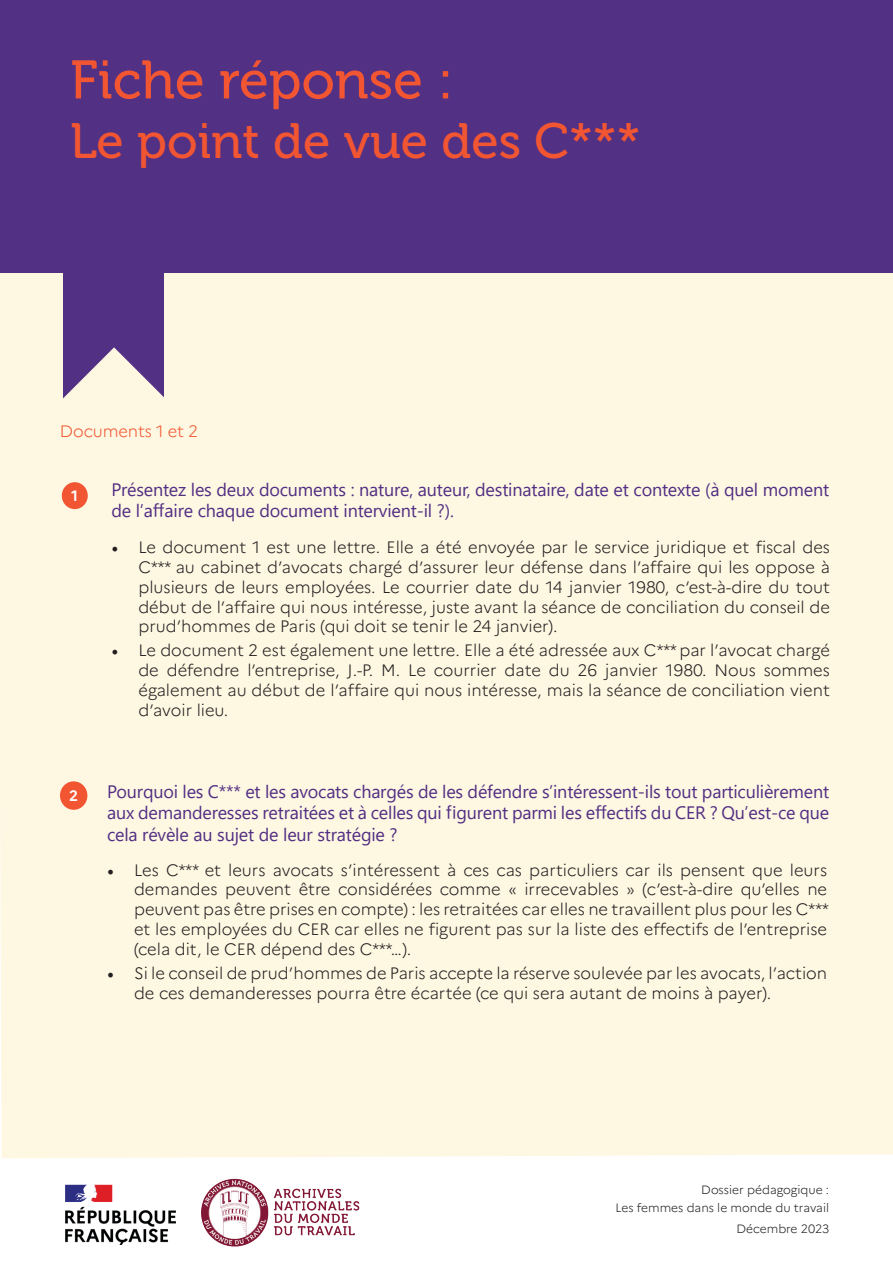
<style>
.page{position:relative;width:893px;height:1263px;background:#fff}
.page>*{position:absolute;margin:0;border:0;box-sizing:border-box;transform-origin:0 0}
.t1{font:54px "Museo 500";color:#f15532}
.t2{font:49.5px "Museo 500";color:#f15532}
.t3{font:18px/21.6px "Yu Gothic UI";letter-spacing:-.01em;color:#522f83}
.t4{font:300 16.5px/19.8px "Marianne";color:#231f20;text-align:justify}
.t5{font:300 16.5px "Marianne";letter-spacing:-.01em;color:#f15732}
.t6{font:700 15px "Marianne";color:#fff}
.t7{font:300 12px/18px "Marianne";color:#231f20;text-align:right}
.s1{font-family:"Minion Pro";font-weight:400;font-size:18px}
</style>
<div class="page">
<div style="left:0;top:272px;width:893px;height:886px;background:#fef7e2"></div>
<div style="left:0;top:0;width:893px;height:272px;background:#523084"></div>
<div style="left:64px;top:270px;width:100px;height:129px;background:#523084"></div>
<svg style="left:60px;top:347px;width:108px;height:108px"></svg>
<img style="left:65px;top:1178px;width:295px;height:69px">
<div style="left:62px;top:482px;width:26px;height:27px;background:#f15532;border-radius:50%"></div>
<div style="left:61px;top:782px;width:26px;height:27px;background:#f15532;border-radius:50%"></div>
<div style="left:60px;top:781px;width:27px;height:29px;border:2px solid #f15532;border-radius:50%"></div>
<h1 class="t1" style="left:70px;top:50px;width:385px">Fiche réponse :</h1>
<h2 class="t2" style="left:70px;top:114px;width:572px">Le point de vue des C***</h2>
<p class="t5" style="left:60px;top:419px;width:140px">Documents 1 et 2</p>
<p class="t6" style="left:71px;top:484px;width:8px">1</p>
<p class="t6" style="left:69px;top:784px;width:10px">2</p>
<p class="t3" style="left:111px;top:476px;width:719px">Présentez les deux documents : nature, auteur, destinataire, date et contexte (à quel moment de l’affaire chaque document intervient-il ?).</p>
<p class="t4" style="left:138px;top:536px;width:693px;text-indent:-27px"><span class="s1">•</span> Le document 1 est une lettre. Elle a été envoyée par le service juridique et fiscal des C*** au cabinet d’avocats chargé d’assurer leur défense dans l’affaire qui les oppose à plusieurs de leurs employées. Le courrier date du 14 janvier 1980, c’est-à-dire du tout début de l’affaire qui nous intéresse, juste avant la séance de conciliation du conseil de prud’hommes de Paris (qui doit se tenir le 24 janvier).</p>
<p class="t4" style="left:138px;top:639px;width:693px;text-indent:-27px"><span class="s1">•</span> Le document 2 est également une lettre. Elle a été adressée aux C*** par l’avocat chargé de défendre l’entreprise, J.-P. M. Le courrier date du 26 janvier 1980. Nous sommes également au début de l’affaire qui nous intéresse, mais la séance de conciliation vient d’avoir lieu.</p>
<p class="t3" style="left:107px;top:778px;width:724px;text-align:justify">Pourquoi les C*** et les avocats chargés de les défendre s’intéressent-ils tout particulièrement aux demanderesses retraitées et à celles qui figurent parmi les effectifs du CER ? Qu’est-ce que cela révèle au sujet de leur stratégie ?</p>
<p class="t4" style="left:134px;top:858px;width:696px;text-indent:-27px"><span class="s1">•</span> Les C*** et leurs avocats s’intéressent à ces cas particuliers car ils pensent que leurs demandes peuvent être considérées comme « irrecevables » (c’est-à-dire qu’elles ne peuvent pas être prises en compte) : les retraitées car elles ne travaillent plus pour les C*** et les employées du CER car elles ne figurent pas sur la liste des effectifs de l’entreprise (cela dit, le CER dépend des C***…).</p>
<p class="t4" style="left:134px;top:962px;width:695px;text-indent:-27px"><span class="s1">•</span> Si le conseil de prud’hommes de Paris accepte la réserve soulevée par les avocats, l’action de ces demanderesses pourra être écartée (ce qui sera autant de moins à payer).</p>
<p class="t7" style="left:615px;top:1179px;width:215px">Dossier pédagogique :<br>Les femmes dans le monde du travail</p>
<p class="t7" style="left:736px;top:1219px;width:94px">Décembre 2023</p>
</div>
